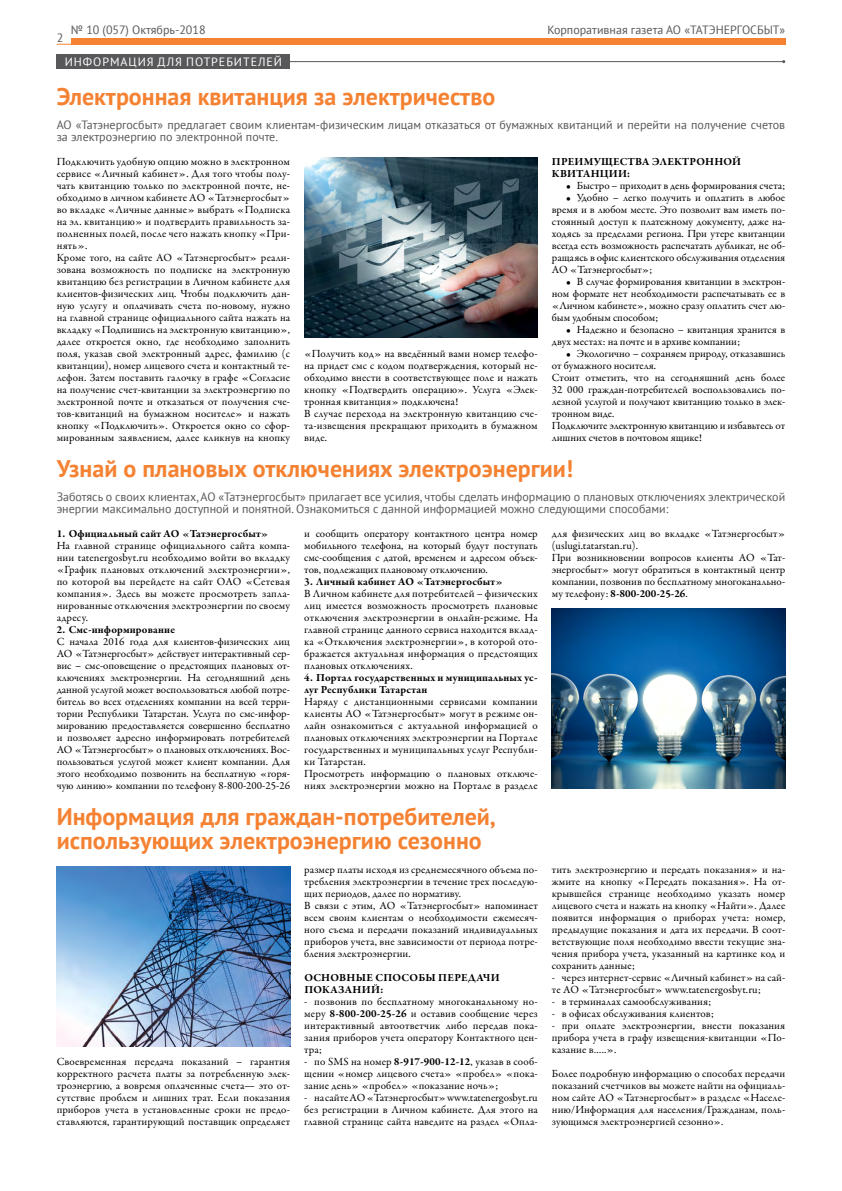
<style>
.page{position:relative;width:842px;height:1191px;background:#fff}
.page>*{position:absolute;margin:0;border:0;box-sizing:border-box;transform-origin:0 0}
.t1{font:700 24px/24px "PT Sans";color:#f58232}
.t2{font:12px/12px "PT Sans";color:#58585b}
.t3{font:12px "PT Sans";letter-spacing:.08em;color:#fff}
.t4{font:11px/12px "Garamond Premr Pro";letter-spacing:.01em;color:#000;text-align:justify}
.t5{font:700 11px/12px "Garamond Premr Pro";letter-spacing:.015em;color:#000}
.s1{font-weight:700}
</style>
<div class="page">
<div style="left:71px;top:39px;width:714px;height:6px;background:#f58232"></div>
<svg style="left:57px;top:44px;width:14px;height:1px"></svg>
<div style="left:57px;top:55px;width:233px;height:14px;background:#58585b"></div>
<hr style="left:137px;top:61px;width:647px;height:1px;background:#58585b">
<img style="left:57px;top:866px;width:233px;height:180px">
<img style="left:552px;top:609px;width:233px;height:180px">
<img style="left:304px;top:158px;width:234px;height:180px">
<p class="t2" style="left:71px;top:23px;width:136px">№ 10 (057) Октябрь-2018</p>
<p class="t3" style="left:65px;top:54px;width:219px">ИНФОРМАЦИЯ ДЛЯ ПОТРЕБИТЕЛЕЙ</p>
<p class="t2" style="left:57px;top:31px;width:8px">2</p>
<h1 class="t1" style="left:57px;top:84px;width:440px">Электронная квитанция за электричество</h1>
<p class="t2" style="left:547px;top:23px;width:239px">Корпоративная газета АО «ТАТЭНЕРГОСБЫТ»</p>
<p class="t2" style="left:57px;top:118px;width:730px">АО «Татэнергосбыт» предлагает своим клиентам-физическим лицам отказаться от бумажных квитанций и перейти на получение счетов за электроэнергию по электронной почте.</p>
<p class="t4" style="left:57px;top:155px;width:235px;text-align:left">Подключить удобную опцию можно в электронном сервисе «Личный кабинет». Для того чтобы полу&shy;чать квитанцию только по электронной почте, не&shy;обходимо в личном кабинете АО «Татэнергосбыт» во вкладке «Личные данные» выбрать «Подписка на эл. квитанцию» и подтвердить правильность за&shy;полненных полей, после чего нажать кнопку «При&shy;нять».<br>Кроме того, на сайте АО «Татэнергосбыт» реали&shy;зована возможность по подписке на электронную квитанцию без регистрации в Личном кабинете для клиентов-физических лиц. Чтобы подключить дан&shy;ную услугу и оплачивать счета по-новому, нужно на главной странице официального сайта нажать на вкладку «Подпишись на электронную квитанцию», далее откроется окно, где необходимо заполнить поля, указав свой электронный адрес, фамилию (с квитанции), номер лицевого счета и контактный те&shy;лефон. Затем поставить галочку в графе «Согласие на получение счет-квитанции за электроэнергию по электронной почте и отказаться от получения сче&shy;тов-квитанций на бумажном носителе» и нажать кнопку «Подключить». Откроется окно со сфор&shy;мированным заявлением, далее кликнув на кнопку</p>
<p class="t4" style="left:304px;top:348px;width:235px;text-align:left">«Получить код» на введённый вами номер телефо&shy;на придет смс с кодом подтверждения, который не&shy;обходимо внести в соответствующее поле и нажать кнопку «Подтвердить операцию». Услуга «Элек&shy;тронная квитанция» подключена!<br>В случае перехода на электронную квитанцию сче&shy;та-извещения прекращают приходить в бумажном виде.</p>
<p class="t5" style="left:552px;top:155px;width:191px">ПРЕИМУЩЕСТВА ЭЛЕКТРОННОЙ<br>КВИТАНЦИИ:</p>
<p class="t4" style="left:566px;top:180px;width:221px">• Быстро – приходит в день формирования счета;</p>
<p class="t4" style="left:552px;top:192px;width:235px;text-indent:14px">• Удобно – легко получить и оплатить в любое время и в любом месте. Это позволит вам иметь по&shy;стоянный доступ к платежному документу, даже на&shy;ходясь за пределами региона. При утере квитанции всегда есть возможность распечатать дубликат, не об&shy;ращаясь в офис клиентского обслуживания отделения АО «Татэнергосбыт»;</p>
<p class="t4" style="left:552px;top:276px;width:235px;text-indent:14px">• В случае формирования квитанции в электрон&shy;ном формате нет необходимости распечатывать ее в «Личном кабинете», можно сразу оплатить счет лю&shy;бым удобным способом;</p>
<p class="t4" style="left:552px;top:324px;width:235px;text-indent:14px">• Надежно и безопасно – квитанция хранится в двух местах: на почте и в архиве компании;</p>
<p class="t4" style="left:552px;top:348px;width:235px;text-align:left;text-indent:14px">• Экологично – сохраняем природу, отказавшись от бумажного носителя.<br>Стоит отметить, что на сегодняшний день более 32 000 граждан-потребителей воспользовались по&shy;лезной услугой и получают квитанцию только в элек&shy;тронном виде.<br>Подключите электронную квитанцию и избавьтесь от лишних счетов в почтовом ящике!</p>
<h1 class="t1" style="left:57px;top:456px;width:518px">Узнай о плановых отключениях электроэнергии!</h1>
<p class="t2" style="left:57px;top:490px;width:730px">Заботясь о своих клиентах, АО «Татэнергосбыт» прилагает все усилия, чтобы сделать информацию о плановых отключениях электрической энергии максимально доступной и понятной. Ознакомиться с данной информацией можно следующими способами:</p>
<p class="t5" style="left:57px;top:527px;width:213px">1. Официальный сайт АО «Татэнергосбыт»</p>
<p class="t4" style="left:57px;top:540px;width:235px">На главной странице официального сайта компа&shy;нии tatenergosbyt.ru необходимо войти во вкладку «График плановых отключений электроэнергии», по которой вы перейдете на сайт ОАО «Сетевая компания». Здесь вы можете просмотреть запла&shy;нированные отключения электроэнергии по своему адресу.</p>
<p class="t5" style="left:57px;top:623px;width:120px">2. Смс-информирование</p>
<p class="t4" style="left:57px;top:636px;width:235px">С начала 2016 года для клиентов-физических лиц АО «Татэнергосбыт» действует интерактивный сер&shy;вис – смс-оповещение о предстоящих плановых от&shy;ключениях электроэнергии. На сегодняшний день данной услугой может воспользоваться любой потре&shy;битель во всех отделениях компании на всей терри&shy;тории Республики Татарстан. Услуга по смс-инфор&shy;мированию предоставляется совершенно бесплатно и позволяет адресно информировать потребителей АО «Татэнергосбыт» о плановых отключениях. Вос&shy;пользоваться услугой может клиент компании. Для этого необходимо позвонить на бесплатную «горя&shy;чую линию» компании по телефону 8-800-200-25-26</p>
<p class="t4" style="left:304px;top:527px;width:235px">и сообщить оператору контактного центра номер мобильного телефона, на который будут поступать смс-сообщения с датой, временем и адресом объек&shy;тов, подлежащих плановому отключению.</p>
<p class="t5" style="left:304px;top:575px;width:200px">3. Личный кабинет АО «Татэнергосбыт»</p>
<p class="t4" style="left:304px;top:587px;width:235px">В Личном кабинете для потребителей – физических лиц имеется возможность просмотреть плановые отключения электроэнергии в онлайн-режиме. На главной странице данного сервиса находится вклад&shy;ка «Отключения электроэнергии», в которой ото&shy;бражается актуальная информация о предстоящих плановых отключениях.</p>
<p class="t5" style="left:304px;top:671px;width:235px">4. Портал государственных и муниципальных ус&shy;луг Республики Татарстан</p>
<p class="t4" style="left:304px;top:696px;width:235px;text-align:left">Наряду с дистанционными сервисами компании клиенты АО «Татэнергосбыт» могут в режиме он&shy;лайн ознакомиться с актуальной информацией о плановых отключениях электроэнергии на Портале государственных и муниципальных услуг Республи&shy;ки Татарстан.<br>Просмотреть информацию о плановых отключе&shy;ниях электроэнергии можно на Портале в разделе</p>
<h1 class="t1" style="left:57px;top:804px;width:441px">Информация для граждан-потребителей, использующих электроэнергию сезонно</h1>
<p class="t4" style="left:57px;top:1056px;width:235px">Своевременная передача показаний – гарантия корректного расчета платы за потребленную элек&shy;троэнергию, а вовремя оплаченные счета— это от&shy;сутствие проблем и лишних трат. Если показания приборов учета в установленные сроки не предо&shy;ставляются, гарантирующий поставщик определяет</p>
<p class="t4" style="left:304px;top:863px;width:235px;text-align:left">размер платы исходя из среднемесячного объема по&shy;требления электроэнергии в течение трех последую&shy;щих периодов, далее по нормативу.<br>В связи с этим, АО «Татэнергосбыт» напоминает всем своим клиентам о необходимости ежемесяч&shy;ного съема и передачи показаний индивидуальных приборов учета, вне зависимости от периода потре&shy;бления электроэнергии.</p>
<p class="t5" style="left:304px;top:971px;width:197px">ОСНОВНЫЕ СПОСОБЫ ПЕРЕДАЧИ<br>ПОКАЗАНИЙ:</p>
<p class="t4" style="left:304px;top:996px;width:235px">- позвонив по бесплатному многоканальному но&shy;меру <span class="s1">8-800-200-25-26</span> и оставив сообщение через интерактивный автоответчик либо передав пока&shy;зания приборов учета оператору Контактного цен&shy;тра;</p>
<p class="t4" style="left:304px;top:1056px;width:235px">- по SMS на номер <span class="s1">8-917-900-12-12</span>, указав в сооб&shy;щении «номер лицевого счета» «пробел» «пока&shy;зание день» «пробел» «показание ночь»;</p>
<p class="t4" style="left:304px;top:1092px;width:235px">- на сайте АО «Татэнергосбыт» www.tatenergosbyt.ru без регистрации в Личном кабинете. Для этого на главной странице сайта наведите на раздел «Опла-</p>
<p class="t4" style="left:552px;top:528px;width:235px;text-align:left">для физических лиц во вкладке «Татэнергосбыт» (uslugi.tatarstan.ru).<br>При возникновении вопросов клиенты АО «Тат&shy;энергосбыт» могут обратиться в контактный центр компании, позвонив по бесплатному многоканально&shy;му телефону: <span class="s1">8-800-200-25-26</span>.</p>
<p class="t4" style="left:552px;top:864px;width:235px">тить электроэнергию и передать показания» и на&shy;жмите на кнопку «Передать показания». На от&shy;крывшейся странице необходимо указать номер лицевого счета и нажать на кнопку «Найти». Далее появится информация о приборах учета: номер, предыдущие показания и дата их передачи. В соот&shy;ветствующие поля необходимо ввести текущие зна&shy;чения прибора учета, указанный на картинке код и сохранить данные;</p>
<p class="t4" style="left:552px;top:972px;width:235px">- через интернет-сервис «Личный кабинет» на сай&shy;те АО «Татэнергосбыт» www.tatenergosbyt.ru;</p>
<p class="t4" style="left:552px;top:996px;width:161px">- в терминалах самообслуживания;</p>
<p class="t4" style="left:552px;top:1008px;width:163px">- в офисах обслуживания клиентов;</p>
<p class="t4" style="left:552px;top:1020px;width:235px">- при оплате электроэнергии, внести показания прибора учета в графу извещения-квитанции «По&shy;казание в…..».</p>
<p class="t4" style="left:552px;top:1068px;width:235px">Более подробную информацию о способах передачи показаний счетчиков вы можете найти на официаль&shy;ном сайте АО «Татэнергосбыт» в разделе «Населе&shy;нию/Информация для населения/Гражданам, поль&shy;зующимся электроэнергией сезонно».</p>
</div>
